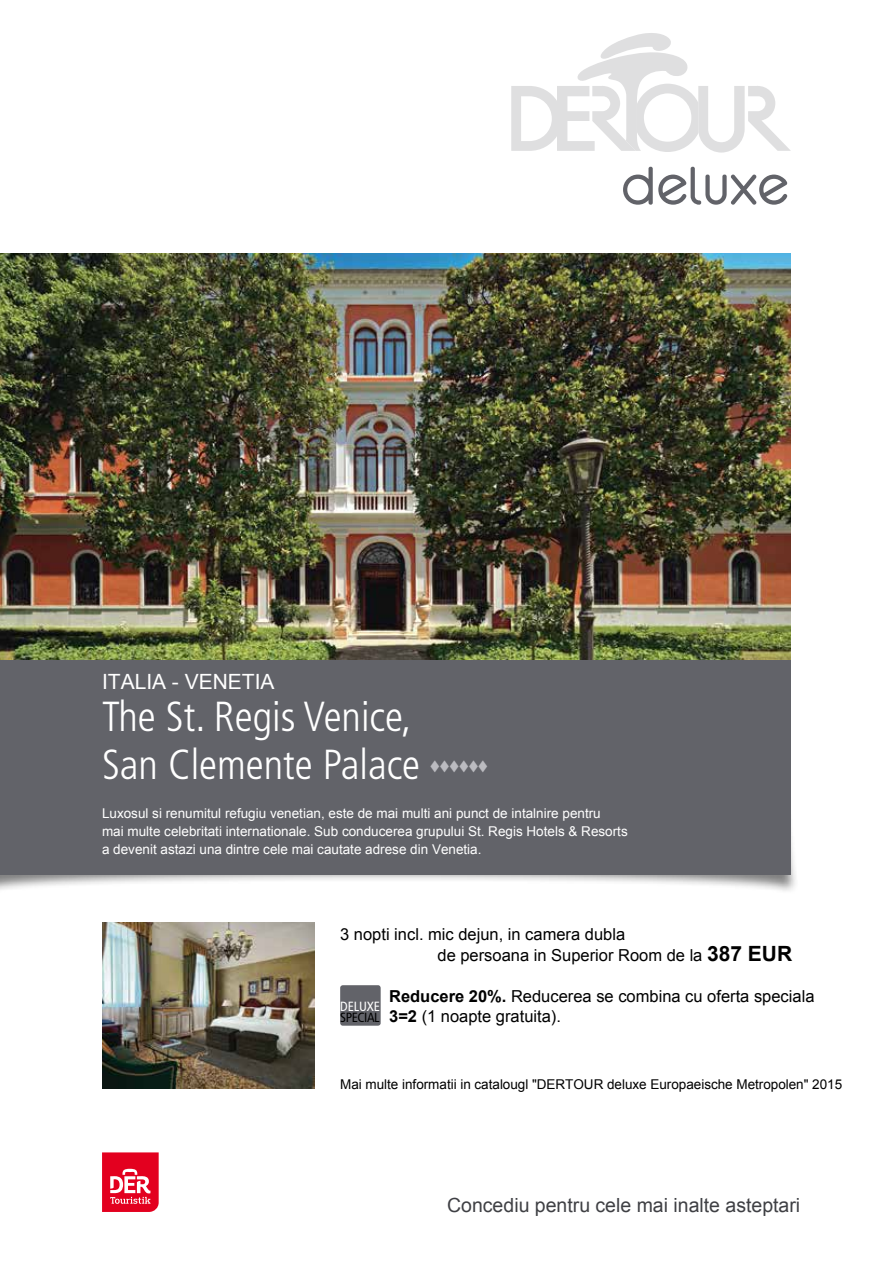
<style>
.page{position:relative;width:893px;height:1263px;background:#fff}
.page>*{position:absolute;margin:0;border:0;box-sizing:border-box;transform-origin:0 0}
.t1{font:42px/48px "DER Frutiger Cn Li";color:#fff}
.t2{font:21px "Arial";color:#fff}
.t3{font:19.5px "Arial";color:#3f4044}
.t4{font:16.5px/21.3px "Arial";color:#000}
.t5{font:16.5px "DER Frutiger Cn Bo";color:#bbbbc0}
.t6{font:13.5px/18px "Arial";color:#fff}
.t7{font:13.5px "Arial";color:#000}
.t8{font:13.35px "DER Frutiger Cn Re";letter-spacing:-.03em;color:#000}
.t9{font:13.35px "DER Frutiger Cn Re";letter-spacing:-.01em;color:#fff}
.s1{font-weight:700;font-size:21px}
.s2{font-weight:700}
</style>
<div class="page">
<div style="left:0;top:753px;width:799px;height:142px;background:#000;opacity:.5"></div>
<svg style="left:0;top:875px;width:791px;height:5px;background:#c9c9c9"></svg>
<div style="left:0;top:658px;width:791px;height:217px;background:#626369"></div>
<img style="left:0;top:254px;width:791px;height:405px">
<img style="left:102px;top:922px;width:213px;height:166px">
<svg style="left:102px;top:1152px;width:57px;height:60px;background:#e72e47"></svg>
<div style="left:340px;top:985px;width:41px;height:41px;background:#626369;border-radius:3px"></div>
<svg style="left:623px;top:167px;width:164px;height:38px"></svg>
<svg style="left:511px;top:33px;width:280px;height:120px"></svg>
<h2 class="t2" style="left:102px;top:668px;width:174px">ITALIA - VENETIA</h2>
<h1 class="t1" style="left:102px;top:693px;width:320px">the St. Regis Venice,<br>San Clemente Palace</h1>
<p class="t5" style="left:430px;top:756px;width:59px">||||||</p>
<p class="t6" style="left:102px;top:804px;width:527px">Luxosul si renumitul refugiu venetian, este de mai multi ani punct de intalnire pentru<br>mai multe celebritati internationale. Sub conducerea grupului St. Regis Hotels &amp; Resorts a devenit astazi una dintre cele mai cautate adrese din Venetia.</p>
<p class="t4" style="left:438px;top:923px;width:356px;text-indent:-97px">3 nopti incl. mic dejun, in camera dubla<br>de persoana in Superior Room de la <span class="s1">387 EUR</span></p>
<p class="t9" style="left:340px;top:998px;width:41px">DELUXE</p>
<p class="t8" style="left:340px;top:1010px;width:41px">SPECIAL</p>
<p class="t4" style="left:389px;top:986px;width:427px;line-height:19.8px"><span class="s2">Reducere 20%.</span> Reducerea se combina cu oferta speciala<br><span class="s2">3=2</span> (1 noapte gratuita).</p>
<p class="t7" style="left:340px;top:1075px;width:503px">Mai multe informatii in catalougl "DERTOUR deluxe Europaeische Metropolen" 2015</p>
<h3 class="t3" style="left:447px;top:1192px;width:355px">Concediu pentru cele mai inalte asteptari</h3>
</div>
